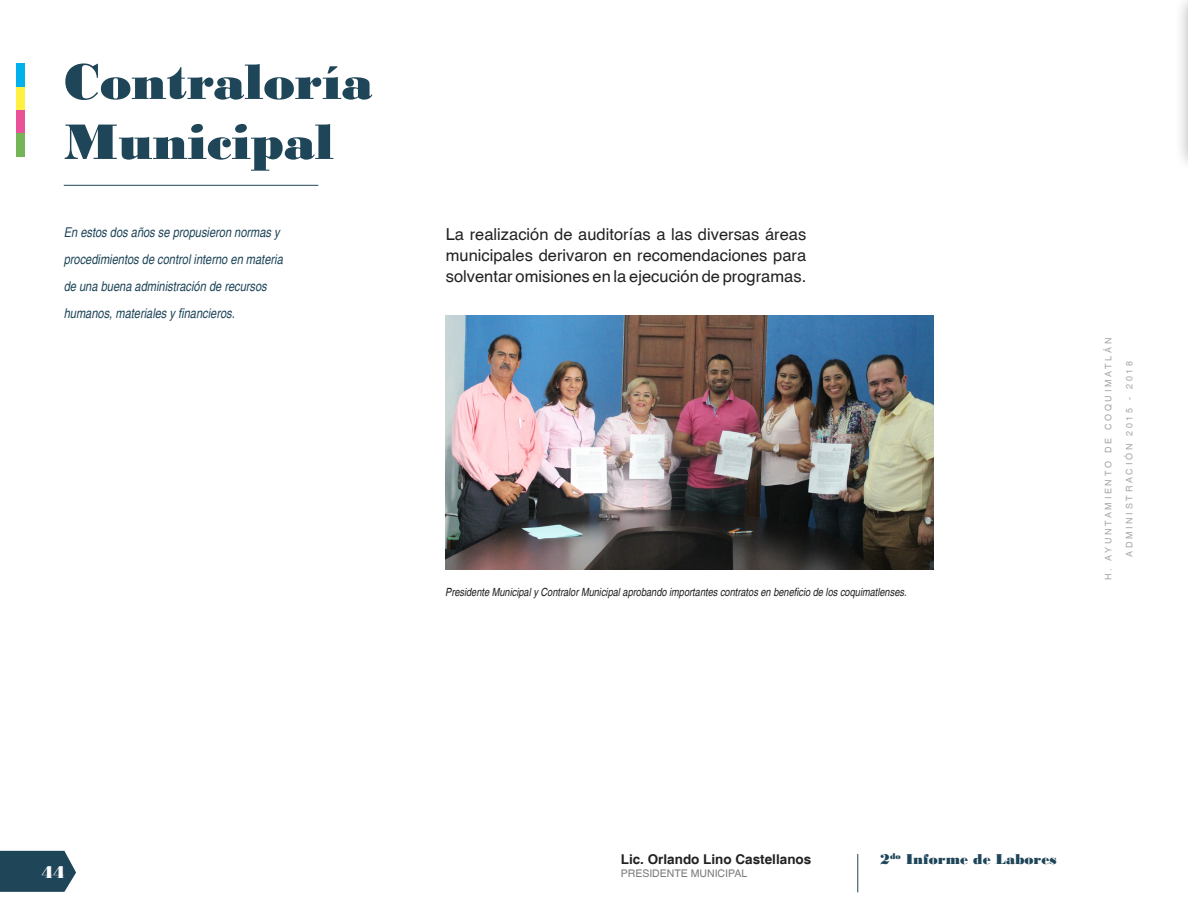
<style>
.page{position:relative;width:1188px;height:918px;background:#fff}
.page>*{position:absolute;margin:0;border:0;box-sizing:border-box;transform-origin:0 0}
.t1{font:52.5px/60px "Bodoni MT Black";color:#1e4558}
.t2{font:18px "Bodoni MT Black";color:#fff}
.t3{font:16.5px/21px "Helvetica";color:#212121;text-align:justify}
.t4{font:15px "Bodoni MT Black";color:#1e4558}
.t5{font:italic condensed 13.5px/27px "Helvetica";color:#1e4558}
.t6{font:700 13.5px "Helvetica";color:#212121}
.t7{font:italic condensed 11.25px "Helvetica";color:#212121}
.t8{font:10.5px "Helvetica";color:#7a7a7a}
.t9{font:9px "Helvetica";letter-spacing:.3em;color:#a6a6a6}
.t10{font:8.7px "Bodoni MT Black";color:#1e4558}
.s1{font-size:15px}
</style>
<div class="page">
<hr style="left:857px;top:854px;width:1px;height:38px;background:#1e4558">
<svg style="left:0;top:851px;width:76px;height:41px;background:#2f5365"></svg>
<div style="left:16px;top:64px;width:9px;height:23px;background:#00b1eb"></div>
<div style="left:16px;top:87px;width:9px;height:23px;background:#fff042"></div>
<div style="left:16px;top:110px;width:9px;height:24px;background:#ea5297"></div>
<div style="left:16px;top:134px;width:9px;height:23px;background:#75b558"></div>
<hr style="left:64px;top:185px;width:254px;height:1px;background:#1e4558">
<img style="left:445px;top:316px;width:488px;height:254px">
<div style="left:1174px;top:0;width:14px;height:364px;background:#000;opacity:.3"></div>
<svg style="left:1187px;top:0;width:1px;height:347px"></svg>
<h1 class="t1" style="left:64px;top:51px;width:310px">Contraloría<br>Municipal</h1>
<p class="t5" style="left:64px;top:219px;width:221px">En estos dos años se propusieron normas y procedimientos de control interno en materia de una buena administración de recursos humanos, materiales y financieros.</p>
<p class="t3" style="left:446px;top:223px;width:362px">La realización de auditorías a las diversas áreas municipales derivaron en recomendaciones para solventar omisiones en la ejecución de programas.</p>
<p class="t7" style="left:445px;top:585px;width:463px">Presidente Municipal y Contralor Municipal aprobando importantes contratos en beneficio de los coquimatlenses.</p>
<p class="t9" style="left:1103px;top:580px;width:244px;rotate:-90deg">H. AYUNTAMIENTO DE COQUIMATLÁN</p>
<p class="t9" style="left:1124px;top:557px;width:198px;rotate:-90deg">ADMINISTRACIÓN 2015 - 2018</p>
<p class="t10" style="left:880px;top:851px;width:22px"><span class="s1">2</span>do</p>
<p class="t6" style="left:621px;top:851px;width:192px">Lic. Orlando Lino Castellanos</p>
<p class="t4" style="left:906px;top:850px;width:152px">Informe de Labores</p>
<h2 class="t2" style="left:41px;top:862px;width:25px">44</h2>
<p class="t8" style="left:621px;top:867px;width:128px">PRESIDENTE MUNICIPAL</p>
</div>
